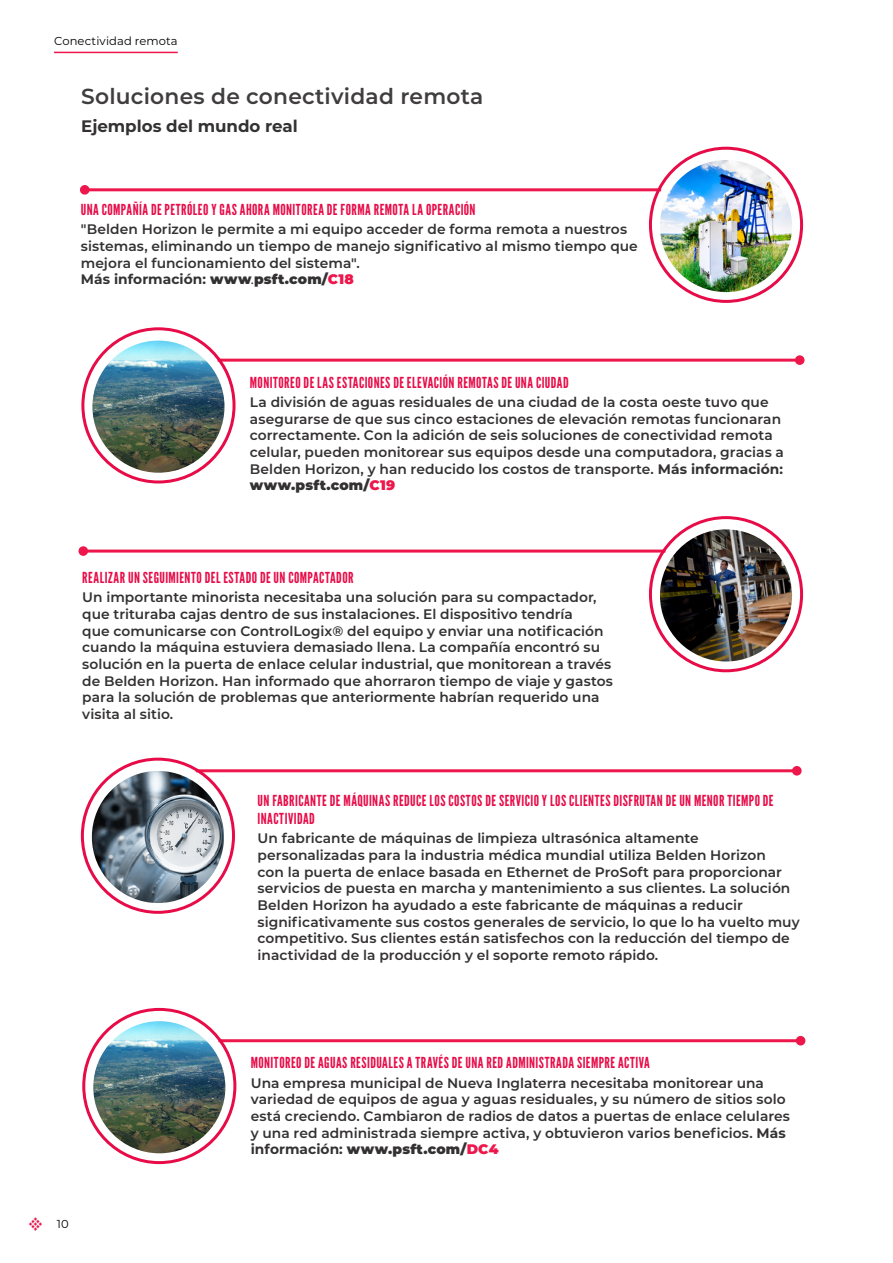
<style>
.page{position:relative;width:893px;height:1263px;background:#fff}
.page>*{position:absolute;margin:0;border:0;box-sizing:border-box;transform-origin:0 0}
.t1{font:600 21.75px "Montserrat";letter-spacing:.01em;color:#3f3d3e}
.t2{font:700 16.65px "Montserrat";letter-spacing:-.005em;color:#333132}
.t3{font:15.15px/18.1px "League Gothic";letter-spacing:.03em;color:#e70c48}
.t4{font:600 13.8px/16.6px "Montserrat";letter-spacing:.005em;color:#333132}
.t5{font:11.55px "Montserrat";letter-spacing:.01em;color:#000}
.s1{font-weight:700}
.s2{font-weight:900}
.s3{font-family:"Myriad Pro";font-weight:400}
.s4{font-weight:900;color:#ed174c}
</style>
<div class="page">
<hr style="left:85px;top:188px;width:576px;height:3px;background:#ed174c">
<div style="left:80px;top:185px;width:10px;height:10px;background:#ed174c;border-radius:50%"></div>
<hr style="left:83px;top:550px;width:582px;height:3px;background:#ed174c">
<div style="left:78px;top:546px;width:10px;height:10px;background:#ed174c;border-radius:50%"></div>
<hr style="left:218px;top:359px;width:582px;height:3px;background:#ed174c">
<div style="left:795px;top:355px;width:9px;height:10px;background:#ed174c;border-radius:50%"></div>
<hr style="left:218px;top:1039px;width:583px;height:3px;background:#ed174c">
<div style="left:796px;top:1036px;width:9px;height:9px;background:#ed174c;border-radius:50%"></div>
<hr style="left:196px;top:769px;width:601px;height:3px;background:#ed174c">
<div style="left:792px;top:766px;width:10px;height:9px;background:#ed174c;border-radius:50%"></div>
<img style="left:660px;top:160px;width:132px;height:132px;border-radius:66px">
<img style="left:660px;top:529px;width:132px;height:132px;border-radius:66px">
<img style="left:92px;top:341px;width:133px;height:132px;border-radius:66px">
<img style="left:93px;top:1021px;width:132px;height:132px;border-radius:66px">
<img style="left:92px;top:771px;width:132px;height:132px;border-radius:66px">
<div style="left:649px;top:147px;width:154px;height:156px;border:3px solid #e70c48;border-radius:50%"></div>
<div style="left:649px;top:516px;width:154px;height:156px;border:3px solid #e70c48;border-radius:50%"></div>
<div style="left:81px;top:327px;width:155px;height:156px;border:3px solid #e70c48;border-radius:50%"></div>
<div style="left:82px;top:1008px;width:154px;height:156px;border:3px solid #e70c48;border-radius:50%"></div>
<div style="left:81px;top:758px;width:154px;height:156px;border:3px solid #e70c48;border-radius:50%"></div>
<img style="left:28px;top:1217px;width:14px;height:13px">
<hr style="left:54px;top:52px;width:124px;height:1px;background:#ed174c">
<p class="t5" style="left:54px;top:33px;width:125px">Conectividad remota</p>
<h1 class="t1" style="left:81px;top:81px;width:404px">Soluciones de conectividad remota</h1>
<p class="t2" style="left:81px;top:114px;width:218px">Ejemplos del mundo real</p>
<p class="t3" style="left:81px;top:201px;width:396px">UNA COMPAÑÍA DE PETRÓLEO Y GAS AHORA MONITOREA DE FORMA REMOTA LA OPERACIÓN</p>
<p class="t4" style="left:81px;top:220px;width:558px">"Belden Horizon le permite a mi equipo acceder de forma remota a nuestros sistemas, eliminando un tiempo de manejo significativo al mismo tiempo que mejora el funcionamiento del sistema".<br><span class="s1">Más información:</span> <span class="s2">www</span><span class="s3">.</span><span class="s2">psft.com/</span><span class="s4">C18</span></p>
<p class="t3" style="left:250px;top:373px;width:320px">MONITOREO DE LAS ESTACIONES DE ELEVACIÓN REMOTAS DE UNA CIUDAD</p>
<p class="t4" style="left:250px;top:393px;width:536px">La división de aguas residuales de una ciudad de la costa oeste tuvo que asegurarse de que sus cinco estaciones de elevación remotas funcionaran correctamente. Con la adición de seis soluciones de conectividad remota celular, pueden monitorear sus equipos desde una computadora, gracias a Belden Horizon, y han reducido los costos de transporte. <span class="s1">Más información: </span><span class="s2">www.psft.com/</span><span class="s4">C19</span></p>
<p class="t3" style="left:82px;top:569px;width:273px">REALIZAR UN SEGUIMIENTO DEL ESTADO DE UN COMPACTADOR</p>
<p class="t4" style="left:82px;top:588px;width:532px">Un importante minorista necesitaba una solución para su compactador, que trituraba cajas dentro de sus instalaciones. El dispositivo tendría<br>que comunicarse con ControlLogix® del equipo y enviar una notificación cuando la máquina estuviera demasiado llena. La compañía encontró su solución en la puerta de enlace celular industrial, que monitorean a través de Belden Horizon. Han informado que ahorraron tiempo de viaje y gastos para la solución de problemas que anteriormente habrían requerido una visita al sitio.</p>
<p class="t3" style="left:258px;top:791px;width:518px">UN FABRICANTE DE MÁQUINAS REDUCE LOS COSTOS DE SERVICIO Y LOS CLIENTES DISFRUTAN DE UN MENOR TIEMPO DE<br>INACTIVIDAD</p>
<p class="t4" style="left:258px;top:829px;width:544px">Un fabricante de máquinas de limpieza ultrasónica altamente personalizadas para la industria médica mundial utiliza Belden Horizon<br>con la puerta de enlace basada en Ethernet de ProSoft para proporcionar servicios de puesta en marcha y mantenimiento a sus clientes. La solución Belden Horizon ha ayudado a este fabricante de máquinas a reducir significativamente sus costos generales de servicio, lo que lo ha vuelto muy competitivo. Sus clientes están satisfechos con la reducción del tiempo de inactividad de la producción y el soporte remoto rápido.</p>
<p class="t5" style="left:57px;top:1216px;width:14px">10</p>
<p class="t3" style="left:251px;top:1054px;width:401px">MONITOREO DE AGUAS RESIDUALES A TRAVÉS DE UNA RED ADMINISTRADA SIEMPRE ACTIVA</p>
<p class="t4" style="left:251px;top:1074px;width:541px">Una empresa municipal de Nueva Inglaterra necesitaba monitorear una variedad de equipos de agua y aguas residuales, y su número de sitios solo está creciendo. Cambiaron de radios de datos a puertas de enlace celulares y una red administrada siempre activa, y obtuvieron varios beneficios. <span class="s1">Más información:</span> <span class="s2">www.psft.com/</span><span class="s4">DC4</span></p>
</div>
